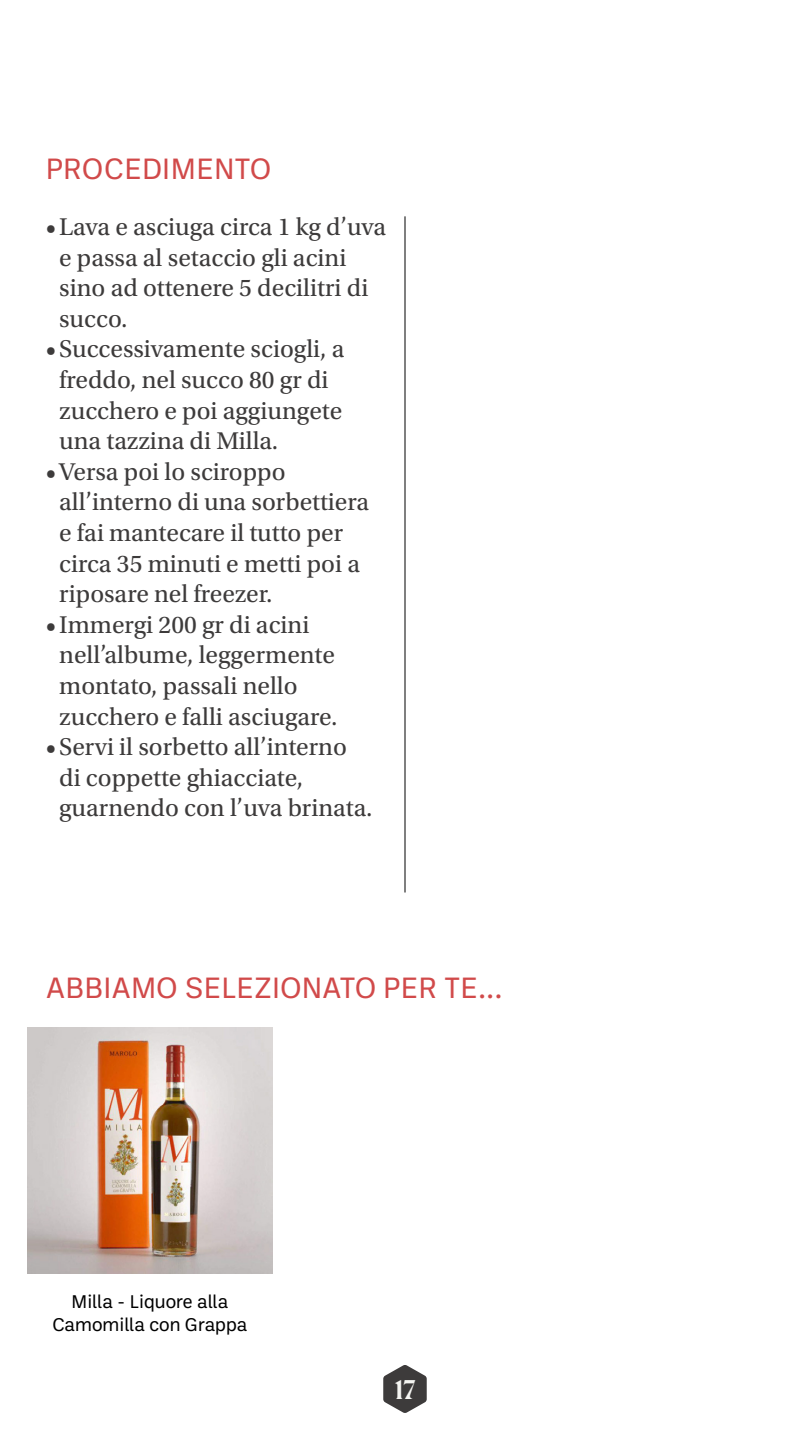
<style>
.page{position:relative;width:810px;height:1440px;background:#fff}
.page>*{position:absolute;margin:0;border:0;box-sizing:border-box;transform-origin:0 0}
.t1{font:30px "Ballinger";color:#d14a4a}
.t2{font:27px "Eksell Display Large";color:#f5f5f2}
.t3{font:25.5px/30.6px "Utopia Std";color:#3d3b3b}
.t4{font:18.75px/22.5px "Ballinger";color:#000;text-align:center}
</style>
<div class="page">
<svg style="left:383px;top:1365px;width:44px;height:48px"></svg>
<hr style="left:405px;top:216px;width:1px;height:676px;background:#000">
<img style="left:27px;top:1027px;width:246px;height:246px">
<p class="t1" style="left:46px;top:148px;width:227px">PROCEDIMENTO</p>
<p class="t3" style="left:59px;top:212px;width:328px;text-indent:-13px">•Lava e asciuga circa 1 kg d’uva e passa al setaccio gli acini sino ad ottenere 5 decilitri di succo.</p>
<p class="t3" style="left:59px;top:334px;width:287px;text-indent:-13px">•Successivamente sciogli, a freddo, nel succo 80 gr di zucchero e poi aggiungete una tazzina di Milla.</p>
<p class="t3" style="left:59px;top:457px;width:312px;text-indent:-13px">•Versa poi lo sciroppo all’interno di una sorbettiera e fai mantecare il tutto per circa 35 minuti e metti poi a riposare nel freezer.</p>
<p class="t3" style="left:59px;top:610px;width:280px;text-indent:-13px">• Immergi 200 gr di acini nell’albume, leggermente montato, passali nello zucchero e falli asciugare.</p>
<p class="t3" style="left:59px;top:732px;width:315px;text-indent:-13px">•Servi il sorbetto all’interno di coppette ghiacciate, guarnendo con l’uva brinata.</p>
<p class="t1" style="left:46px;top:968px;width:458px">ABBIAMO SELEZIONATO PER TE...</p>
<p class="t4" style="left:53px;top:1289px;width:196px">Milla - Liquore alla<br>Camomilla con Grappa</p>
<p class="t2" style="left:395px;top:1375px;width:22px">17</p>
</div>
